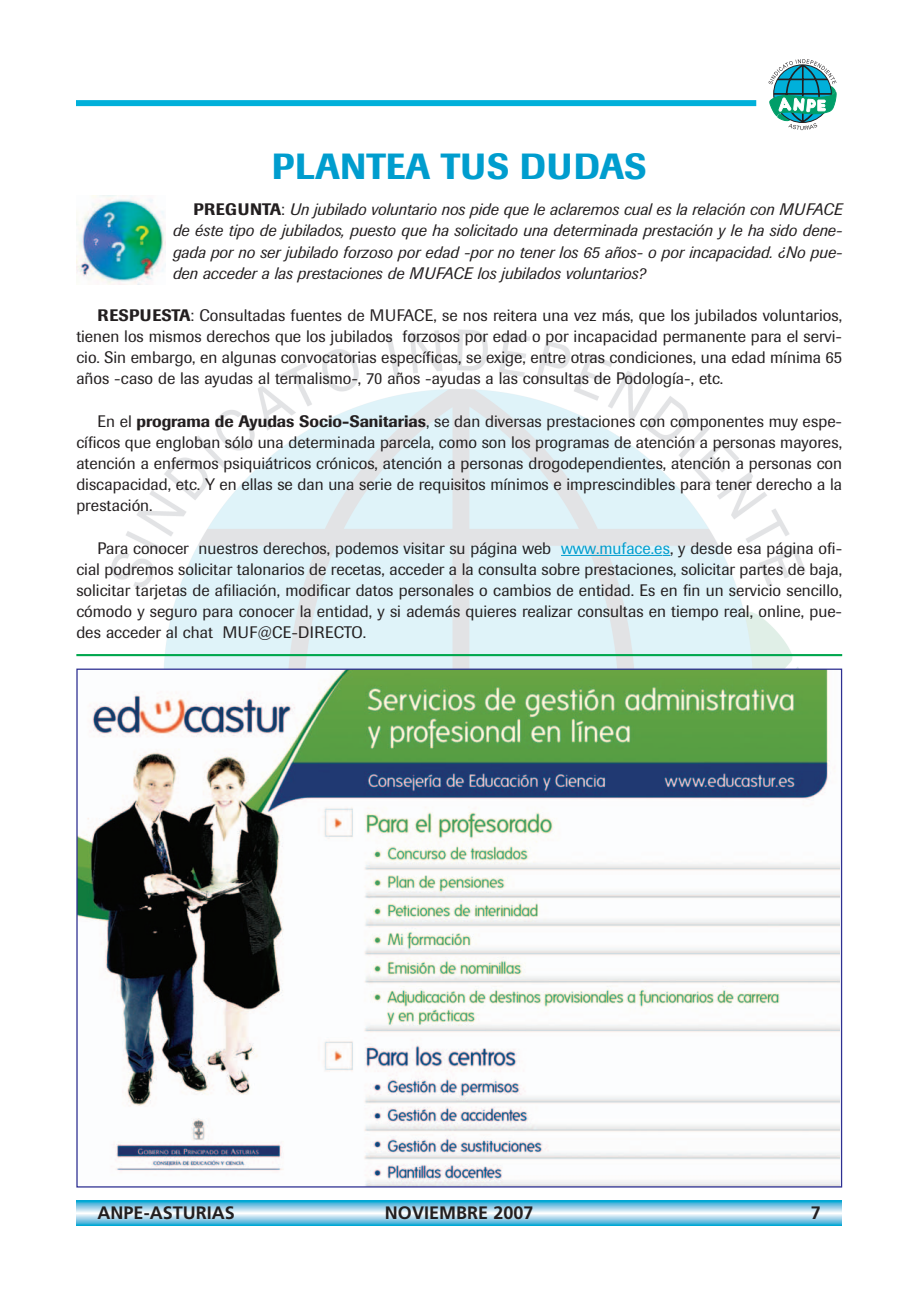
<style>
.page{position:relative;width:919px;height:1289px;background:#fff}
.page>*{position:absolute;margin:0;border:0;box-sizing:border-box;transform-origin:0 0}
.t1{font:500 36px "Imago";color:#009dce}
.t2{font:700 18px "Frutiger LT Std";color:#231f20}
.t3{font:16.5px/21.1px "Imago";color:#231f20;text-align:justify}
.t4{font:italic 16.5px/21.1px "Imago";color:#231f20}
.s1{font-weight:500;font-style:normal}
.s2{font-style:normal}
.s3{font-weight:500}
.s4{color:#009dce}
</style>
<div class="page">
<img style="left:106px;top:329px;width:706px;height:339px">
<div style="left:76px;top:1200px;width:766px;height:25px;background:#00a7d4"></div>
<svg style="left:76px;top:1223px;width:766px;height:1px"></svg>
<svg style="left:76px;top:1202px;width:766px;height:21px;background:#40b4db"></svg>
<div style="left:76px;top:1203px;width:766px;height:19px;background:#6cbee0"></div>
<div style="left:76px;top:1203px;width:766px;height:18px;background:#50b5db"></div>
<svg style="left:76px;top:1204px;width:766px;height:17px;background:#71c0e1"></svg>
<svg style="left:76px;top:1205px;width:766px;height:15px;background:#85c7e4"></svg>
<svg style="left:76px;top:1206px;width:766px;height:13px;background:#99cfe8"></svg>
<svg style="left:76px;top:1207px;width:766px;height:11px;background:#a9d5eb"></svg>
<svg style="left:76px;top:1208px;width:766px;height:9px;background:#bbddef"></svg>
<svg style="left:76px;top:1209px;width:766px;height:7px;background:#cde6f3"></svg>
<svg style="left:76px;top:1210px;width:766px;height:5px;background:#dfeef7"></svg>
<hr style="left:76px;top:1211px;width:766px;height:3px;background:#edf5fa">
<hr style="left:76px;top:1212px;width:766px;height:1px;background:#fff">
<div style="left:76px;top:100px;width:680px;height:6px;background:#00b0da"></div>
<svg style="left:768px;top:59px;width:68px;height:71px"></svg>
<img style="left:78px;top:670px;width:761px;height:515px">
<hr style="left:76px;top:654px;width:766px;height:2px;background:#00a74e">
<hr style="left:561px;top:555px;width:101px;height:1px;background:#009dce">
<img style="left:76px;top:196px;width:90px;height:89px">
<h1 class="t1" style="left:272px;top:154px;width:376px">PLANTEA TUS DUDAS</h1>
<p class="t4" style="left:172px;top:200px;width:671px;text-indent:21px"><span class="s1">PREGUNTA</span><span class="s2">:</span> Un jubilado voluntario nos pide que le aclaremos cual es la relación con MUFACE de éste tipo de jubilados, puesto que ha solicitado una determinada prestación y le ha sido dene&shy;gada por no ser jubilado forzoso por edad -por no tener los 65 años- o por incapacidad. ¿No pue&shy;den acceder a las prestaciones de MUFACE los jubilados voluntarios?</p>
<p class="t3" style="left:76px;top:306px;width:767px;text-indent:21px"><span class="s3">RESPUESTA</span>: Consultadas fuentes de MUFACE, se nos reitera una vez más, que los jubilados voluntarios, tienen los mismos derechos que los jubilados forzosos por edad o por incapacidad permanente para el servi&shy;cio. Sin embargo, en algunas convocatorias específicas, se exige, entre otras condiciones, una edad mínima 65 años -caso de las ayudas al termalismo-, 70 años -ayudas a las consultas de Podología-, etc.</p>
<p class="t3" style="left:76px;top:412px;width:767px;text-indent:21px">En el <span class="s3">programa de Ayudas Socio-Sanitarias</span>, se dan diversas prestaciones con componentes muy espe&shy;cíficos que engloban sólo una determinada parcela, como son los programas de atención a personas mayores, atención a enfermos psiquiátricos crónicos, atención a personas drogodependientes, atención a personas con discapacidad, etc. Y en ellas se dan una serie de requisitos mínimos e imprescindibles para tener derecho a la prestación.</p>
<p class="t3" style="left:76px;top:539px;width:767px;text-indent:21px">Para conocer nuestros derechos, podemos visitar su página web <span class="s4">www.muface.es</span>, y desde esa página ofi&shy;cial podremos solicitar talonarios de recetas, acceder a la consulta sobre prestaciones, solicitar partes de baja, solicitar tarjetas de afiliación, modificar datos personales o cambios de entidad. Es en fin un servicio sencillo, cómodo y seguro para conocer la entidad, y si además quieres realizar consultas en tiempo real, online, pue&shy;des acceder al chat MUF@CE-DIRECTO.</p>
<p class="t2" style="left:98px;top:1205px;width:138px">ANPE-ASTURIAS</p>
<p class="t2" style="left:385px;top:1205px;width:150px">NOVIEMBRE 2007</p>
<p class="t2" style="left:810px;top:1205px;width:12px">7</p>
</div>
